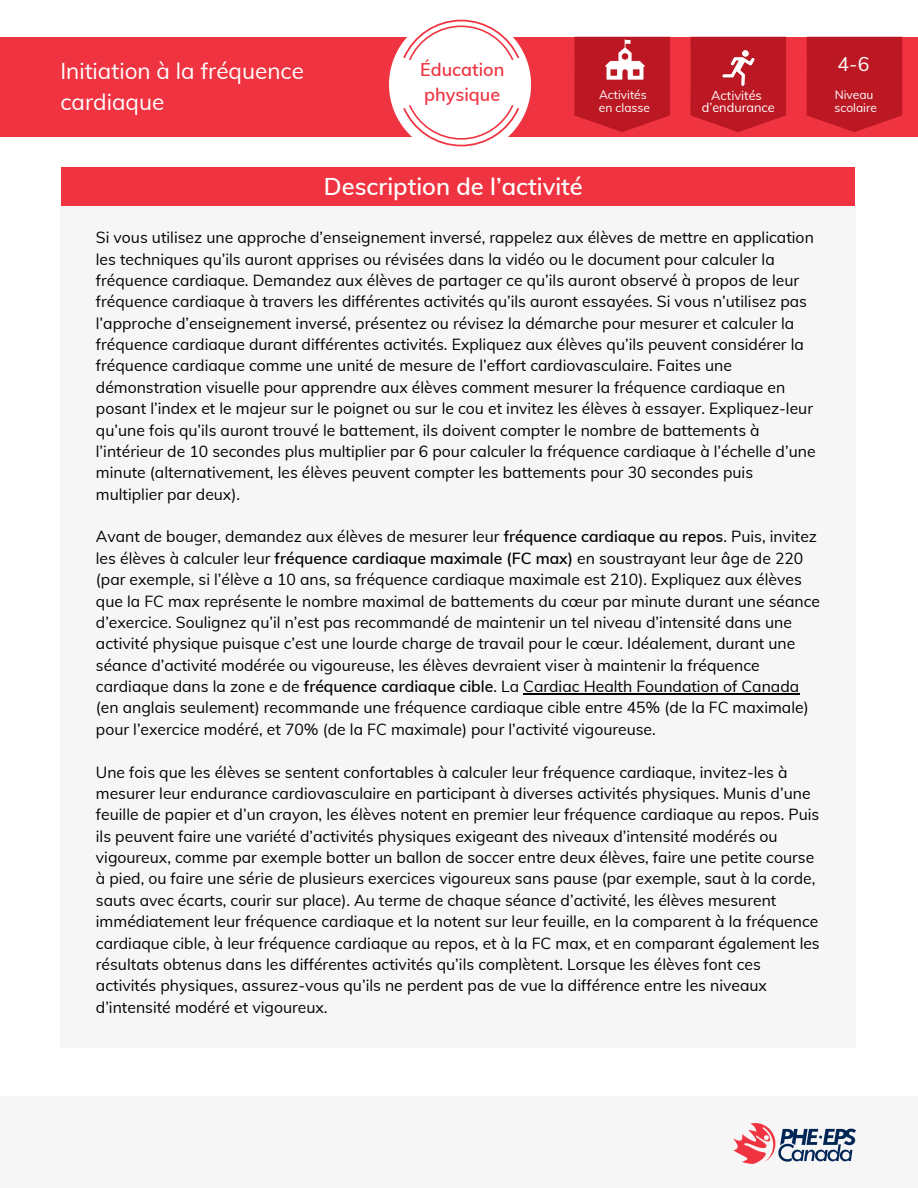
<style>
.page{position:relative;width:918px;height:1188px;background:#fff}
.page>*{position:absolute;margin:0;border:0;box-sizing:border-box;transform-origin:0 0}
.t1{font:600 23.7px "Muli";color:#fff}
.t2{font:22.5px/31.5px "Muli";color:#fff}
.t3{font:19.5px "Muli";color:#fff}
.t4{font:600 18px/25px "Muli";color:#ef3340}
.t5{font:15.75px/21.3px "Muli";color:#000}
.t6{font:12.75px/12.3px "Muli";color:#fff;text-align:center}
.t7{font:12px/13.5px "Muli";color:#fff}
.s1{font-weight:600}
</style>
<div class="page">
<div style="left:61px;top:205px;width:795px;height:842px;background:#f6f6f6"></div>
<div style="left:61px;top:167px;width:793px;height:39px;background:#ef3340"></div>
<div style="left:0;top:1096px;width:918px;height:92px;background:#f6f6f6"></div>
<img style="left:734px;top:1123px;width:121px;height:41px">
<hr style="left:523px;top:693px;width:276px;height:1px;background:#000">
<div style="left:0;top:37px;width:918px;height:99px;background:#ef3340"></div>
<svg style="left:807px;top:37px;width:95px;height:95px;background:#c01a25"></svg>
<svg style="left:389px;top:19px;width:142px;height:128px"></svg>
<svg style="left:691px;top:37px;width:95px;height:95px;background:#c11a26"></svg>
<svg style="left:574px;top:37px;width:96px;height:95px;background:#c21b26"></svg>
<img style="left:601px;top:37px;width:47px;height:47px">
<img style="left:719px;top:48px;width:39px;height:40px">
<h2 class="t2" style="left:60px;top:54px;width:245px">Initiation à la fréquence cardiaque</h2>
<p class="t4" style="left:420px;top:57px;width:86px">Éducation physique</p>
<p class="t3" style="left:838px;top:51px;width:33px">4-6</p>
<p class="t7" style="left:599px;top:87px;width:53px">Activités en classe</p>
<p class="t6" style="left:702px;top:89px;width:74px">Activités d’endurance</p>
<p class="t7" style="left:835px;top:87px;width:44px">Niveau scolaire</p>
<h1 class="t1" style="left:324px;top:171px;width:260px">Description de l’activité</h1>
<p class="t5" style="left:96px;top:227px;width:721px">Si vous utilisez une approche d’enseignement inversé, rappelez aux élèves de mettre en application les techniques qu’ils auront apprises ou révisées dans la vidéo ou le document pour calculer la fréquence cardiaque. Demandez aux élèves de partager ce qu’ils auront observé à propos de leur fréquence cardiaque à travers les différentes activités qu’ils auront essayées. Si vous n’utilisez pas l’approche d’enseignement inversé, présentez ou révisez la démarche pour mesurer et calculer la fréquence cardiaque durant différentes activités. Expliquez aux élèves qu’ils peuvent considérer la fréquence cardiaque comme une unité de mesure de l’effort cardiovasculaire. Faites une démonstration visuelle pour apprendre aux élèves comment mesurer la fréquence cardiaque en posant l’index et le majeur sur le poignet ou sur le cou et invitez les élèves à essayer. Expliquez-leur qu’une fois qu’ils auront trouvé le battement, ils doivent compter le nombre de battements à l’intérieur de 10 secondes plus multiplier par 6 pour calculer la fréquence cardiaque à l’échelle d’une minute (alternativement, les élèves peuvent compter les battements pour 30 secondes puis multiplier par deux).</p>
<p class="t5" style="left:96px;top:526px;width:726px">Avant de bouger, demandez aux élèves de mesurer leur <span class="s1">fréquence cardiaque au repos</span>. Puis, invitez les élèves à calculer leur <span class="s1">fréquence cardiaque maximale (FC max)</span> en soustrayant leur âge de 220 (par exemple, si l’élève a 10 ans, sa fréquence cardiaque maximale est 210). Expliquez aux élèves que la FC max représente le nombre maximal de battements du cœur par minute durant une séance d’exercice. Soulignez qu’il n’est pas recommandé de maintenir un tel niveau d’intensité dans une activité physique puisque c’est une lourde charge de travail pour le cœur. Idéalement, durant une séance d’activité modérée ou vigoureuse, les élèves devraient viser à maintenir la fréquence cardiaque dans la zone e de <span class="s1">fréquence cardiaque cible</span>. La Cardiac Health Foundation of Canada (en anglais seulement) recommande une fréquence cardiaque cible entre 45% (de la FC maximale) pour l’exercice modéré, et 70% (de la FC maximale) pour l’activité vigoureuse.</p>
<p class="t5" style="left:96px;top:761px;width:725px">Une fois que les élèves se sentent confortables à calculer leur fréquence cardiaque, invitez-les à mesurer leur endurance cardiovasculaire en participant à diverses activités physiques. Munis d’une feuille de papier et d’un crayon, les élèves notent en premier leur fréquence cardiaque au repos. Puis ils peuvent faire une variété d’activités physiques exigeant des niveaux d’intensité modérés ou vigoureux, comme par exemple botter un ballon de soccer entre deux élèves, faire une petite course à pied, ou faire une série de plusieurs exercices vigoureux sans pause (par exemple, saut à la corde, sauts avec écarts, courir sur place). Au terme de chaque séance d’activité, les élèves mesurent immédiatement leur fréquence cardiaque et la notent sur leur feuille, en la comparent à la fréquence cardiaque cible, à leur fréquence cardiaque au repos, et à la FC max, et en comparant également les résultats obtenus dans les différentes activités qu’ils complètent. Lorsque les élèves font ces activités physiques, assurez-vous qu’ils ne perdent pas de vue la différence entre les niveaux d’intensité modéré et vigoureux.</p>
</div>
